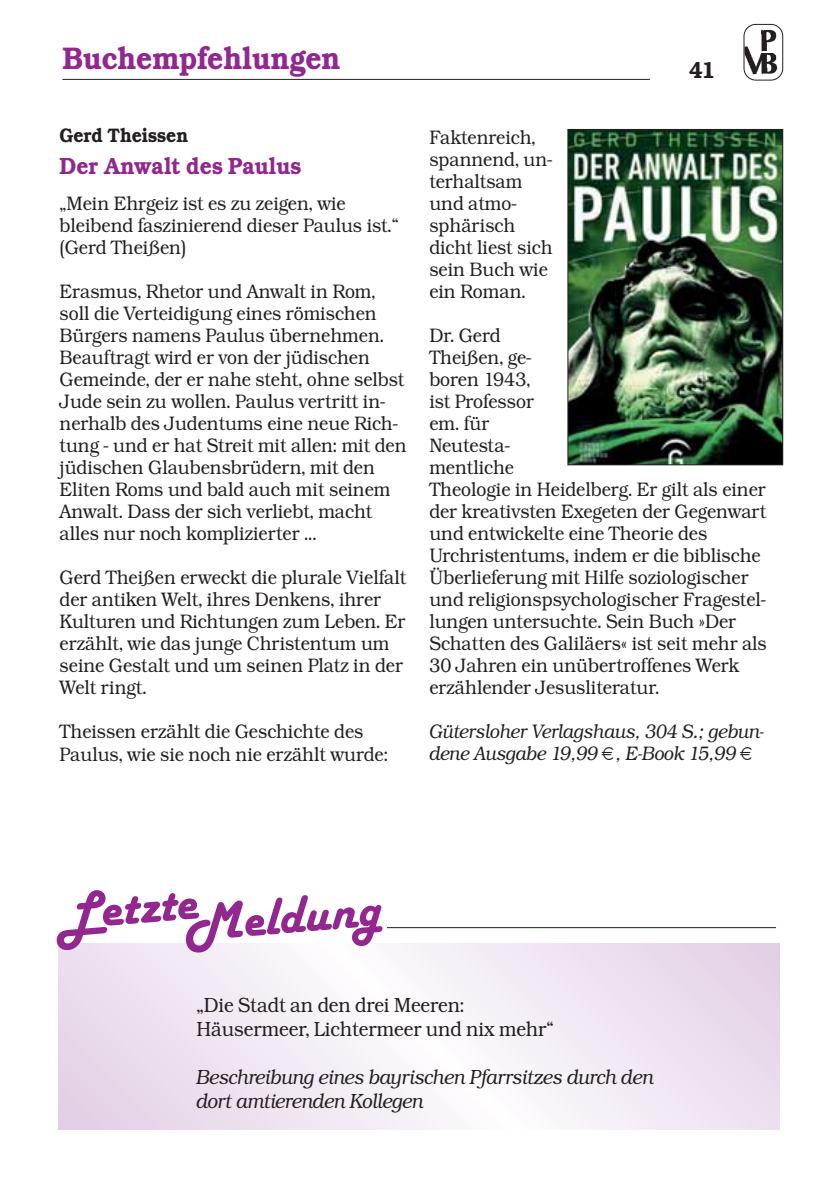
<style>
.page{position:relative;width:840px;height:1191px;background:#fff}
.page>*{position:absolute;margin:0;border:0;box-sizing:border-box;transform-origin:0 0}
.t1{font:54px "Harlow Solid D";color:#91278f}
.t2{font:600 32px "Bookman Itc T";color:#91278f;scale:.9 1}
.t3{font:600 24px "Bookman Itc T";color:#91278f;scale:.9 1}
.t4{font:600 24px "Bookman Itc T";color:#231f20;scale:.9 1}
.t5{font:italic 300 21px/24px "Bookman Itc T";letter-spacing:-.005em;color:#231f20;scale:.9 1}
.t6{font:300 21px/24px "Bookman Itc T";letter-spacing:-.005em;color:#231f20;scale:.9 1}
.t7{font:300 20px/22px "Bookman Itc T";color:#231f20;scale:.9 1}
.t8{font:italic 300 20px/22px "Bookman Itc T";color:#231f20;scale:.9 1}
.t9{font:600 20px "Bookman Itc T";color:#231f20;scale:.9 1}
</style>
<div class="page">
<img style="left:746px;top:27px;width:34px;height:52px">
<div style="left:743px;top:24px;width:39px;height:57px;border:2px solid #231f20;border-radius:12px"></div>
<hr style="left:62px;top:79px;width:587px;height:1px;background:#231f20">
<img style="left:569px;top:131px;width:211px;height:332px">
<div style="left:567px;top:129px;width:215px;height:336px;border:1px solid #231f20"></div>
<svg style="left:58px;top:943px;width:721px;height:186px"></svg>
<hr style="left:386px;top:927px;width:389px;height:1px;background:#231f20">
<h2 class="t2" style="left:62px;top:43px;width:310px">Buchempfehlungen</h2>
<p class="t9" style="left:60px;top:126px;width:144px">Gerd Theissen</p>
<p class="t3" style="left:60px;top:155px;width:270px">Der Anwalt des Paulus</p>
<p class="t7" style="left:60px;top:194px;width:378px">„Mein Ehrgeiz ist es zu zeigen, wie bleibend faszinierend dieser Paulus ist.“ (Gerd Theißen)</p>
<p class="t7" style="left:60px;top:282px;width:386px">Erasmus, Rhetor und Anwalt in Rom, soll die Verteidigung eines römischen Bürgers namens Paulus übernehmen.<br>Beauftragt wird er von der jüdischen Gemeinde, der er nahe steht, ohne selbst Jude sein zu wollen. Paulus vertritt in&shy;nerhalb des Judentums eine neue Rich&shy;tung - und er hat Streit mit allen: mit den jüdischen Glaubensbrüdern, mit den Eliten Roms und bald auch mit seinem Anwalt. Dass der sich verliebt, macht alles nur noch komplizierter ...</p>
<p class="t7" style="left:60px;top:568px;width:386px">Gerd Theißen erweckt die plurale Vielfalt der antiken Welt, ihres Denkens, ihrer Kulturen und Richtungen zum Leben. Er erzählt, wie das junge Christentum um seine Gestalt und um seinen Platz in der Welt ringt.</p>
<p class="t7" style="left:60px;top:722px;width:366px">Theissen erzählt die Geschichte des<br>Paulus, wie sie noch nie erzählt wurde:</p>
<p class="t4" style="left:688px;top:58px;width:31px">41</p>
<p class="t7" style="left:429px;top:128px;width:138px">Faktenreich, spannend, un&shy;terhaltsam und atmo&shy;sphärisch dicht liest sich sein Buch wie ein Roman.</p>
<p class="t7" style="left:429px;top:326px;width:376px">Dr. Gerd<br>Theißen, ge-<br>boren 1943,<br>ist Professor<br>em. für<br>Neutesta-<br>mentliche<br>Theologie in Heidelberg. Er gilt als einer der kreativsten Exegeten der Gegenwart und entwickelte eine Theorie des<br>Urchristentums, indem er die biblische<br>Überlieferung mit Hilfe soziologischer und religionspsychologischer Fragestel&shy;lungen untersuchte. Sein Buch »Der<br>Schatten des Galiläers« ist seit mehr als<br>30 Jahren ein unübertroffenes Werk erzählender Jesusliteratur.</p>
<p class="t8" style="left:429px;top:722px;width:373px">Gütersloher Verlagshaus, 304 S.; gebun&shy;dene Ausgabe 19,99 , E-Book 15,99</p>
<h1 class="t1" style="left:59px;top:906px;width:321px;rotate:-5deg">Letzte Meldung</h1>
<p class="t6" style="left:196px;top:994px;width:398px">„Die Stadt an den drei Meeren:<br>Häusermeer, Lichtermeer und nix mehr“</p>
<p class="t5" style="left:196px;top:1066px;width:509px">Beschreibung eines bayrischen Pfarrsitzes durch den dort amtierenden Kollegen</p>
</div>
